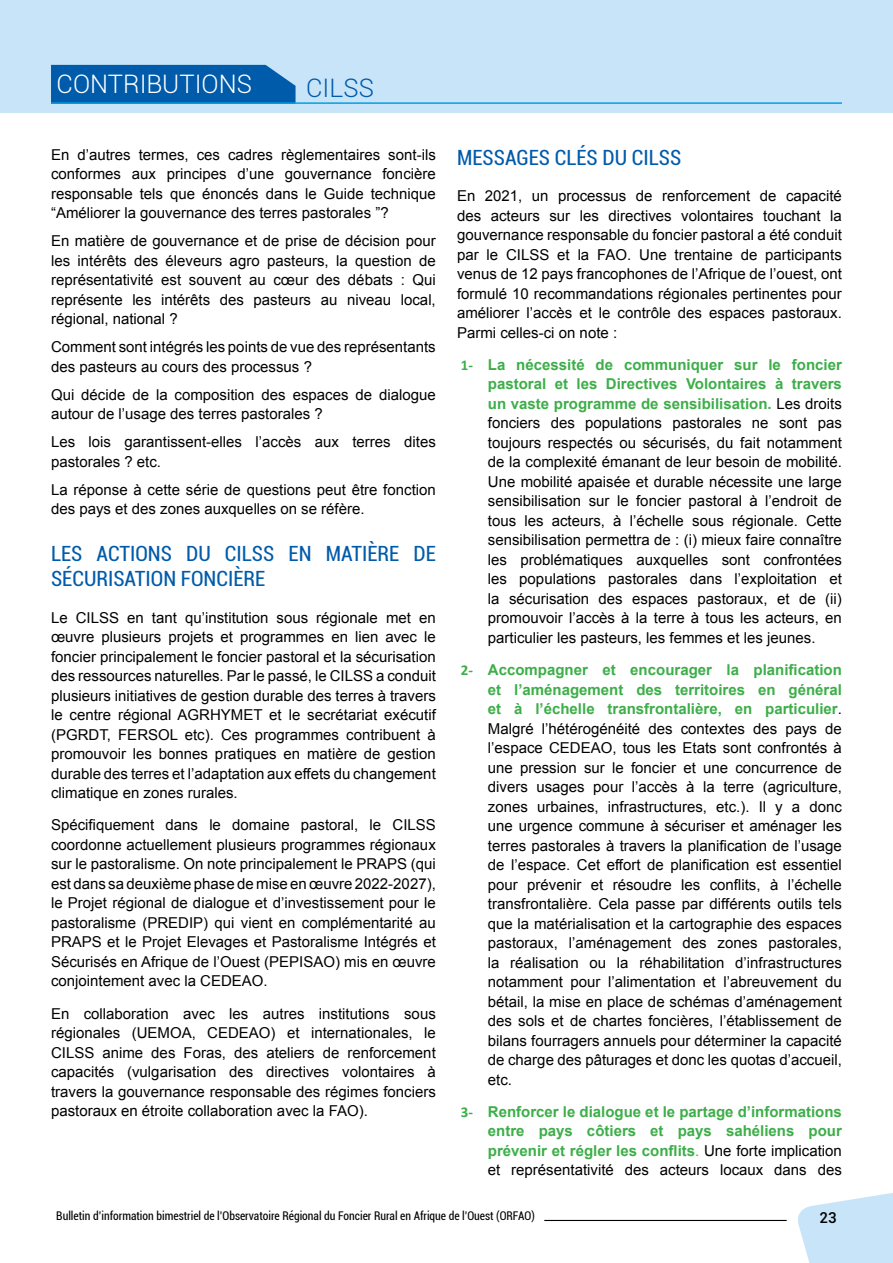
<style>
.page{position:relative;width:893px;height:1263px;background:#fff}
.page>*{position:absolute;margin:0;border:0;box-sizing:border-box;transform-origin:0 0}
.t1{font:300 25.5px "Roboto";color:#fff}
.t2{font:300 25.5px "Roboto";color:#005baa}
.t3{font:condensed 21px "Roboto";color:#005baa}
.t4{font:15px/19.5px "Arial";color:#000;text-align:justify}
.t5{font:700 15px/19.5px "Arial";color:#3dae49;text-align:justify}
.t6{font:500 15px "Roboto";color:#000}
.t7{font:condensed 12px "Roboto";color:#000;scale:.96 1}
.s1{font-family:"Calibri";font-weight:700;color:#3dae49}
.s2{font-weight:700;color:#3dae49}
.s3{font-family:"Calibri"}
.s4{font-weight:400}
.s5{font-weight:400;color:#000}
</style>
<div class="page">
<svg style="left:798px;top:1193px;width:95px;height:70px;background:#cfe7f9"></svg>
<div style="left:0;top:0;width:893px;height:113px;background:#c7e4f8"></div>
<hr style="left:544px;top:1220px;width:243px;height:1px;background:#000">
<div style="left:51px;top:65px;width:245px;height:37px;background:#005baa"></div>
<hr style="left:51px;top:102px;width:791px;height:2px;background:#00a1e4">
<h1 class="t1" style="left:57px;top:66px;width:197px">CONTRIBUTIONS</h1>
<h1 class="t2" style="left:306px;top:70px;width:70px">CILSS</h1>
<p class="t4" style="left:51px;top:145px;width:386px">En d’autres termes, ces cadres règlementaires sont-ils conformes aux principes d’une gouvernance foncière responsable tels que énoncés dans le Guide technique “Améliorer la gouvernance des terres pastorales ”?</p>
<p class="t4" style="left:51px;top:231px;width:386px">En matière de gouvernance et de prise de décision pour les intérêts des éleveurs agro pasteurs, la question de représentativité est souvent au cœur des débats : Qui représente les intérêts des pasteurs au niveau local, régional, national ?</p>
<p class="t4" style="left:51px;top:337px;width:386px">Comment sont intégrés les points de vue des représentants des pasteurs au cours des processus ?</p>
<p class="t4" style="left:51px;top:385px;width:386px">Qui décide de la composition des espaces de dialogue autour de l’usage des terres pastorales ?</p>
<p class="t4" style="left:51px;top:432px;width:386px">Les lois garantissent-elles l’accès aux terres dites pastorales ? etc.</p>
<p class="t4" style="left:51px;top:480px;width:386px">La réponse à cette série de questions peut être fonction des pays et des zones auxquelles on se réfère.</p>
<h2 class="t3" style="left:51px;top:539px;width:185px">Les actions du CILSS</h2>
<h2 class="t3" style="left:289px;top:539px;width:149px">en matière de</h2>
<h2 class="t3" style="left:51px;top:564px;width:216px">sécurisation foncière</h2>
<p class="t4" style="left:51px;top:608px;width:386px">Le CILSS en tant qu’institution sous régionale met en œuvre plusieurs projets et programmes en lien avec le foncier principalement le foncier pastoral et la sécurisation des ressources naturelles. Par le passé, le CILSS a conduit plusieurs initiatives de gestion durable des terres à travers le centre régional AGRHYMET et le secrétariat exécutif (PGRDT, FERSOL etc). Ces programmes contribuent à promouvoir les bonnes pratiques en matière de gestion durable des terres et l’adaptation aux effets du changement climatique en zones rurales.</p>
<p class="t4" style="left:51px;top:815px;width:386px">Spécifiquement dans le domaine pastoral, le CILSS coordonne actuellement plusieurs programmes régionaux sur le pastoralisme. On note principalement le PRAPS (qui est dans sa deuxième phase de mise en œuvre 2022-2027), le Projet régional de dialogue et d’investissement pour le pastoralisme (PREDIP) qui vient en complémentarité au PRAPS et le Projet Elevages et Pastoralisme Intégrés et Sécurisés en Afrique de l’Ouest (PEPISAO) mis en œuvre conjointement avec la CEDEAO.</p>
<p class="t4" style="left:51px;top:1004px;width:386px">En collaboration avec les autres institutions sous régionales (UEMOA, CEDEAO) et internationales, le CILSS anime des Foras, des ateliers de renforcement capacités (vulgarisation des directives volontaires à travers la gouvernance responsable des régimes fonciers pastoraux en étroite collaboration avec la FAO).</p>
<h2 class="t3" style="left:457px;top:143px;width:186px">Messages clés du CILSS</h2>
<p class="t4" style="left:457px;top:186px;width:386px">En 2021, un processus de renforcement de capacité des acteurs sur les directives volontaires touchant la gouvernance responsable du foncier pastoral a été conduit par le CILSS et la FAO. Une trentaine de participants venus de 12 pays francophones de l’Afrique de l’ouest, ont formulé 10 recommandations régionales pertinentes pour améliorer l’accès et le contrôle des espaces pastoraux.<br>Parmi celles-ci on note :</p>
<p class="t4" style="left:488px;top:355px;width:356px;text-indent:-27px"><span class="s1">1-</span> <span class="s2">La nécessité de communiquer sur le foncier pastoral et les Directives Volontaires à travers un vaste programme de sensibilisation.</span> Les droits fonciers des populations pastorales ne sont pas toujours respectés ou sécurisés, du fait notamment de la complexité émanant de leur besoin de mobilité.<br>Une mobilité apaisée et durable nécessite une large sensibilisation sur le foncier pastoral à l’endroit de tous les acteurs, à l’échelle sous régionale. Cette sensibilisation permettra de : (i) mieux faire connaître les problématiques auxquelles sont confrontées les populations pastorales dans l’exploitation et la sécurisation des espaces pastoraux, et de (ii) promouvoir l’accès à la terre à tous les acteurs, en particulier les pasteurs, les femmes et les jeunes.</p>
<p class="t4" style="left:488px;top:660px;width:356px;text-indent:-27px"><span class="s1">2-</span> <span class="s2">Accompagner et encourager la planification et l’aménagement des territoires en général et à l’échelle transfrontalière, en particulier</span>.<br>Malgré l’hétérogénéité des contextes des pays de l’espace CEDEAO, tous les Etats sont confrontés à une pression sur le foncier et une concurrence de divers usages pour l’accès à la terre (agriculture, zones urbaines, infrastructures, etc.). Il y a donc une urgence commune à sécuriser et aménager les terres pastorales à travers la planification de l’usage de l’espace. Cet effort de planification est essentiel pour prévenir et résoudre les conflits, à l’échelle transfrontalière. Cela passe par différents outils tels que la matérialisation et la cartographie des espaces pastoraux, l’aménagement des zones pastorales, la réalisation ou la réhabilitation d’infrastructures notamment pour l’alimentation et l’abreuvement du bétail, la mise en place de schémas d’aménagement des sols et de chartes foncières, l’établissement de bilans fourragers annuels pour déterminer la capacité de charge des pâturages et donc les quotas d’accueil, etc.</p>
<p class="t5" style="left:488px;top:1102px;width:356px;text-indent:-27px"><span class="s3">3-</span> Renforcer le dialogue et le partage d’informations entre pays côtiers et pays sahéliens pour prévenir et régler les conflits<span class="s4">.</span> <span class="s5">Une forte implication et représentativité des acteurs locaux dans des</span></p>
<p class="t7" style="left:56px;top:1207px;width:470px">Bulletin d’information bimestriel de l’Observatoire Régional du Foncier Rural en Afrique de l’Ouest (orfao</p>
<p class="t7" style="left:531px;top:1207px;width:5px">)</p>
<p class="t6" style="left:820px;top:1207px;width:19px">23</p>
</div>
